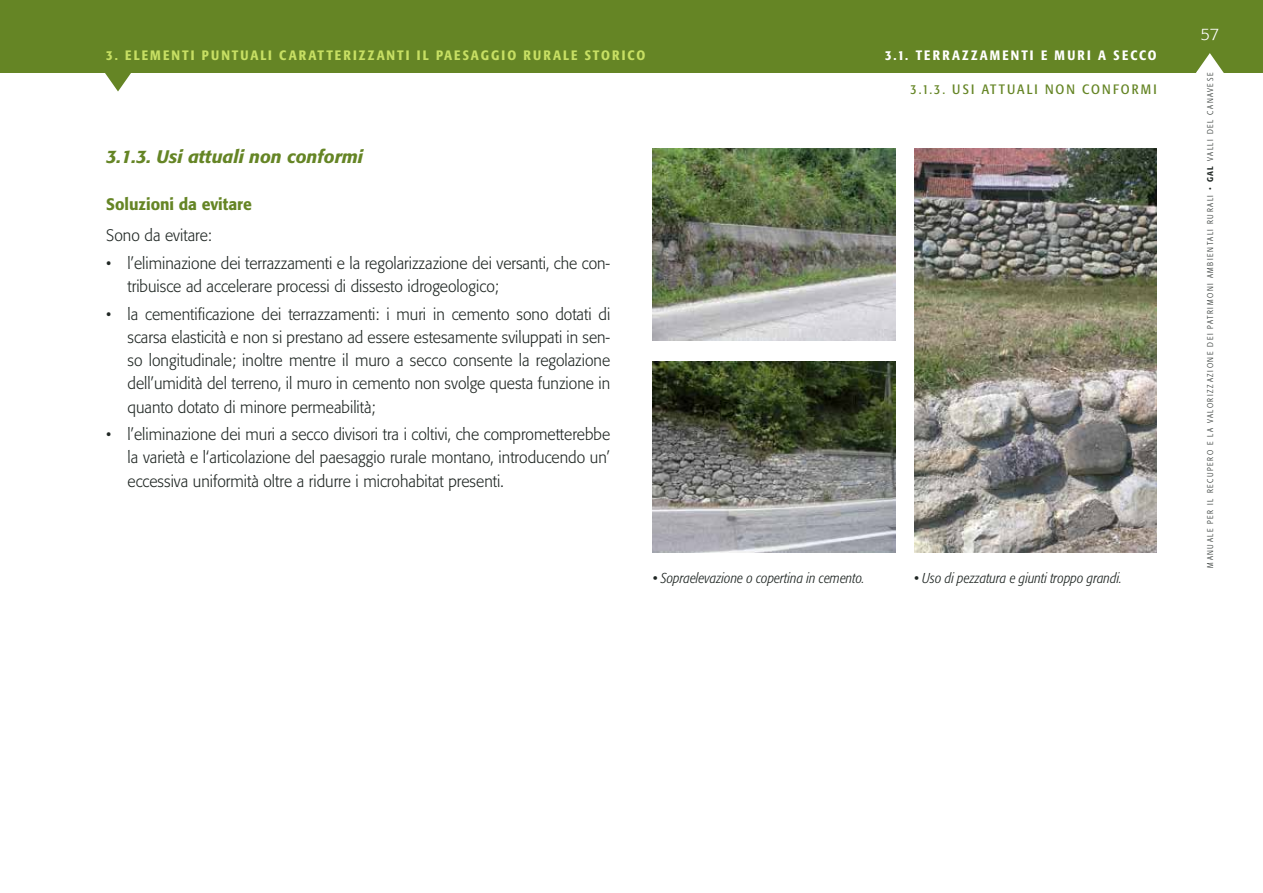
<style>
.page{position:relative;width:1263px;height:893px;background:#fff}
.page>*{position:absolute;margin:0;border:0;box-sizing:border-box;transform-origin:0 0}
.t1{font:italic 500 18px "Formata";color:#658525}
.t2{font:300 16.5px/23.2px "Formata";color:#202724;text-align:justify;scale:.95 1}
.t3{font:500 16.5px "Formata";color:#658525;scale:.95 1}
.t4{font:300 16.5px "Formata";color:#fff}
.t5{font:italic 300 condensed 14.25px "Formata";color:#202724}
.t6{font:500 condensed 13.5px "Formata";letter-spacing:.14em;color:#c7df63}
.t7{font:500 condensed 13.5px "Formata";letter-spacing:.17em;color:#fff}
.t8{font:condensed 13.5px "Formata";letter-spacing:.14em;color:#658525}
.t9{font:300 condensed 8.25px "Formata";letter-spacing:.19em;color:#202724}
.s1{font-weight:400}
.s2{font-weight:500}
</style>
<div class="page">
<div style="left:0;top:0;width:1263px;height:72px;background:#658525"></div>
<svg style="left:1195px;top:53px;width:31px;height:20px"></svg>
<svg style="left:102px;top:72px;width:31px;height:20px"></svg>
<img style="left:653px;top:149px;width:242px;height:191px">
<img style="left:653px;top:361px;width:242px;height:192px">
<img style="left:914px;top:149px;width:243px;height:404px">
<p class="t6" style="left:106px;top:47px;width:540px">3. ELEMENTI PUNTUALI CARATTERIZZANTI IL PAESAGGIO RURALE STORICO</p>
<p class="t1" style="left:106px;top:146px;width:258px">3.1.3. Usi attuali non conformi</p>
<p class="t3" style="left:106px;top:194px;width:155px">Soluzioni da evitare</p>
<p class="t2" style="left:106px;top:224px;width:113px">Sono da evitare:</p>
<p class="t2" style="left:128px;top:252px;width:509px;text-indent:-21px">• l’eliminazione dei terrazzamenti e la regolarizzazione dei versanti, che con&shy;tribuisce ad accelerare processi di dissesto idrogeologico;</p>
<p class="t2" style="left:128px;top:302px;width:510px;text-indent:-21px">• la cementificazione dei terrazzamenti: i muri in cemento sono dotati di scarsa elasticità e non si prestano ad essere estesamente sviluppati in sen&shy;so longitudinale; inoltre mentre il muro a secco consente la regolazione dell’umidità del terreno, il muro in cemento non svolge questa funzione in quanto dotato di minore permeabilità ;</p>
<p class="t2" style="left:128px;top:423px;width:510px;text-indent:-21px">• l’eliminazione dei muri a secco divisori tra i coltivi, che comprometterebbe la varietà e l‘articolazione del paesaggio rurale montano, introducendo un’ eccessiva uniformità oltre a ridurre i microhabitat presenti.</p>
<p class="t7" style="left:885px;top:47px;width:273px">3.1. TERRAZZAMENTI E MURI A SECCO</p>
<p class="t8" style="left:911px;top:81px;width:247px">3.1.3. U SI ATTUALI NON CONFORMI</p>
<p class="t5" style="left:653px;top:569px;width:214px"><span class="s1">•</span> Sopraelevazione o copertina in cemento.</p>
<p class="t5" style="left:914px;top:569px;width:209px"><span class="s1">•</span> Uso di pezzatura e giunti troppo grandi.</p>
<p class="t4" style="left:1200px;top:25px;width:20px">57</p>
<p class="t9" style="left:1205px;top:568px;width:496px;rotate:-90deg">Manuale per il recupero e la valorizzazione dei patrimoni am bientali rurali • <span class="s2">GAL</span> Valli del Canavese</p>
</div>
